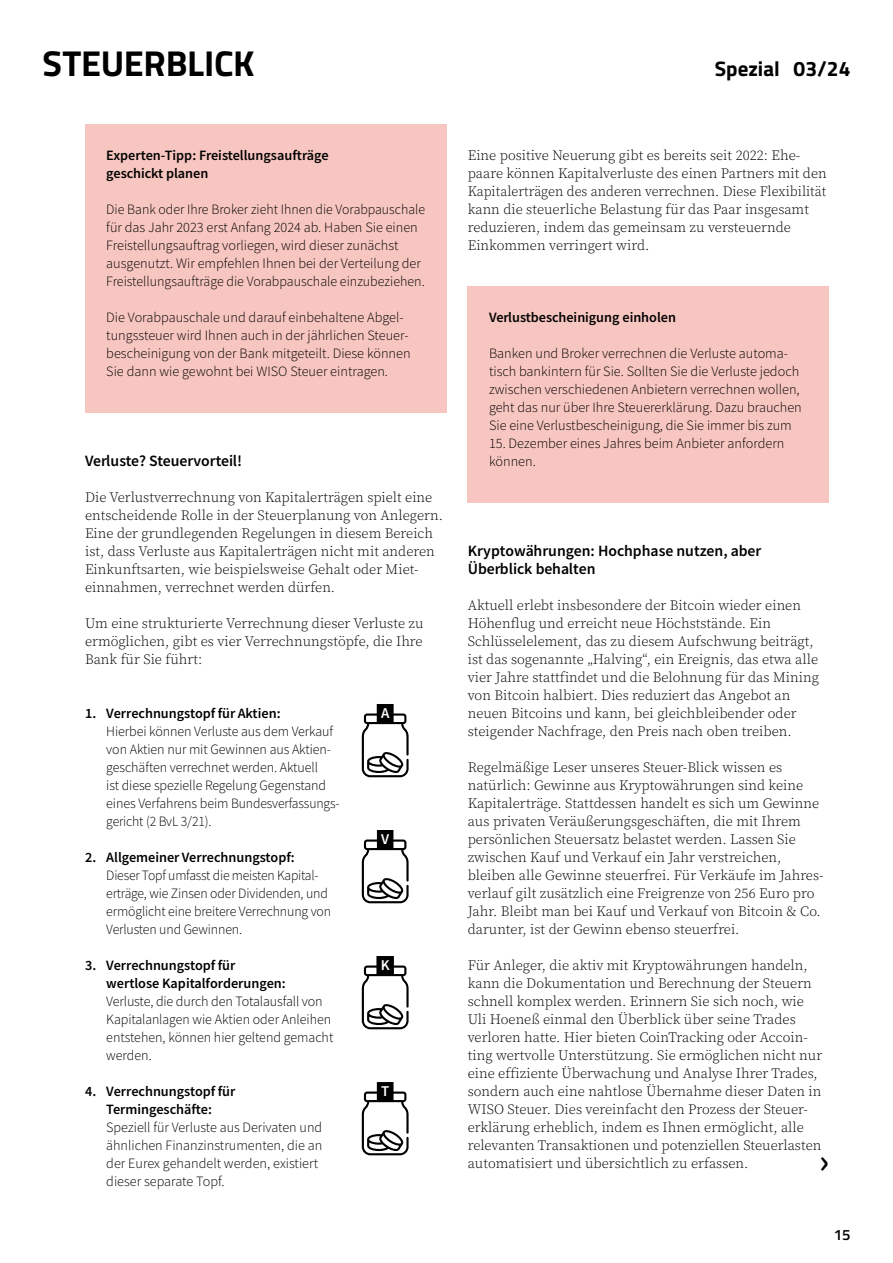
<style>
.page{position:relative;width:893px;height:1263px;background:#fff}
.page>*{position:absolute;margin:0;border:0;box-sizing:border-box;transform-origin:0 0}
.t1{font:700 36px "Cairo";letter-spacing:-.01em;color:#000}
.t2{font:36px "Source Sans Variable";color:#000}
.t3{font:700 21px "Cairo";color:#000}
.t4{font:15.75px/18px "Source Sans Variable";color:#000}
.t5{font:15px "Source Sans Variable";color:#fff}
.t6{font:600 15px "Cairo";color:#000}
.t7{font:14.25px/18px "Source Serif Variable";color:#000}
.t8{font:14.25px/18px "Source Sans Variable";color:#000}
</style>
<div class="page">
<div style="left:85px;top:124px;width:361px;height:288px;background:#f8c6c0"></div>
<div style="left:468px;top:286px;width:361px;height:216px;background:#f8c6c0"></div>
<svg style="left:362px;top:713px;width:47px;height:64px"></svg>
<div style="left:377px;top:704px;width:17px;height:19px;background:#000"></div>
<svg style="left:362px;top:839px;width:47px;height:64px"></svg>
<div style="left:377px;top:830px;width:16px;height:19px;background:#000"></div>
<svg style="left:362px;top:965px;width:47px;height:64px"></svg>
<div style="left:376px;top:956px;width:18px;height:19px;background:#000"></div>
<svg style="left:362px;top:1091px;width:47px;height:64px"></svg>
<div style="left:377px;top:1082px;width:17px;height:19px;background:#000"></div>
<h1 class="t1" style="left:43px;top:34px;width:214px">STEUERBLICK</h1>
<h2 class="t3" style="left:715px;top:52px;width:137px">Spezial 03/24</h2>
<p class="t8" style="left:106px;top:147px;width:224px">Experten-Tipp: Freistellungsaufträge geschickt planen</p>
<p class="t8" style="left:106px;top:201px;width:320px">Die Bank oder Ihre Broker zieht Ihnen die Vorabpauschale für das Jahr 2023 erst Anfang 2024 ab. Haben Sie einen Freistellungsauftrag vorliegen, wird dieser zunächst ausgenutzt. Wir empfehlen Ihnen bei der Verteilung der Freistellungsaufträge die Vorabpauschale einzubeziehen.</p>
<p class="t8" style="left:106px;top:309px;width:306px">Die Vorabpauschale und darauf einbehaltene Abgel&shy;tungssteuer wird Ihnen auch in der jährlichen Steuer&shy;bescheinigung von der Bank mitgeteilt. Diese können Sie dann wie gewohnt bei WISO Steuer eintragen.</p>
<p class="t4" style="left:85px;top:452px;width:159px">Verluste? Steuervorteil!</p>
<p class="t7" style="left:85px;top:489px;width:359px">Die Verlustverrechnung von Kapitalerträgen spielt eine entscheidende Rolle in der Steuerplanung von Anlegern.<br>Eine der grundlegenden Regelungen in diesem Bereich ist, dass Verluste aus Kapitalerträgen nicht mit anderen Einkunftsarten, wie beispielsweise Gehalt oder Miet&shy;einnahmen, verrechnet werden dürfen.</p>
<p class="t7" style="left:85px;top:615px;width:340px;text-align:justify">Um eine strukturierte Verrechnung dieser Verluste zu ermöglichen, gibt es vier Verrechnungstöpfe, die Ihre Bank für Sie führt:</p>
<p class="t8" style="left:106px;top:705px;width:235px;text-indent:-21px">1. Verrechnungstopf für Aktien:<br>Hierbei können Verluste aus dem Verkauf von Aktien nur mit Gewinnen aus Aktien&shy;geschäften verrechnet werden. Aktuell<br>ist diese spezielle Regelung Gegenstand eines Verfahrens beim Bundesverfassungs&shy;gericht (2 BvL 3/21).</p>
<p class="t8" style="left:106px;top:849px;width:226px;text-indent:-21px">2. Allgemeiner Verrechnungstopf:<br>Dieser Topf umfasst die meisten Kapital&shy;erträge, wie Zinsen oder Dividenden, und ermöglicht eine breitere Verrechnung von Verlusten und Gewinnen.</p>
<p class="t8" style="left:106px;top:957px;width:229px;text-indent:-21px">3. Verrechnungstopf für<br>wertlose Kapitalforderungen:<br>Verluste, die durch den Totalausfall von<br>Kapitalanlagen wie Aktien oder Anleihen entstehen, können hier geltend gemacht werden.</p>
<p class="t8" style="left:106px;top:1083px;width:218px;text-indent:-21px">4. Verrechnungstopf für<br>Termingeschäfte:<br>Speziell für Verluste aus Derivaten und ähnlichen Finanzinstrumenten, die an der Eurex gehandelt werden, existiert dieser separate Topf.</p>
<p class="t5" style="left:381px;top:704px;width:10px">A</p>
<p class="t5" style="left:381px;top:830px;width:10px">V</p>
<p class="t5" style="left:381px;top:956px;width:10px">K</p>
<p class="t5" style="left:381px;top:1082px;width:10px">T</p>
<p class="t7" style="left:468px;top:147px;width:361px">Eine positive Neuerung gibt es bereits seit 2022: Ehe&shy;paare können Kapitalverluste des einen Partners mit den Kapitalerträgen des anderen verrechnen. Diese Flexibilität kann die steuerliche Belastung für das Paar insgesamt reduzieren, indem das gemeinsam zu versteuernde Einkommen verringert wird.</p>
<p class="t8" style="left:489px;top:309px;width:189px">Verlustbescheinigung einholen</p>
<p class="t8" style="left:489px;top:345px;width:314px">Banken und Broker verrechnen die Verluste automa&shy;tisch bankintern für Sie. Sollten Sie die Verluste jedoch zwischen verschiedenen Anbietern verrechnen wollen, geht das nur über Ihre Steuererklärung. Dazu brauchen Sie eine Verlustbescheinigung, die Sie immer bis zum</p>
<p class="t8" style="left:489px;top:435px;width:297px">15. Dezember eines Jahres beim Anbieter anfordern können.</p>
<p class="t4" style="left:468px;top:542px;width:295px">Kryptowährungen: Hochphase nutzen, aber<br>Überblick behalten</p>
<p class="t7" style="left:468px;top:597px;width:353px">Aktuell erlebt insbesondere der Bitcoin wieder einen Höhenflug und erreicht neue Höchststände. Ein Schlüsselelement, das zu diesem Aufschwung beiträgt, ist das sogenannte „Halving“, ein Ereignis, das etwa alle vier Jahre stattfindet und die Belohnung für das Mining von Bitcoin halbiert. Dies reduziert das Angebot an neuen Bitcoins und kann, bei gleichbleibender oder steigender Nachfrage, den Preis nach oben treiben.</p>
<p class="t7" style="left:468px;top:759px;width:357px">Regelmäßige Leser unseres Steuer-Blick wissen es natürlich: Gewinne aus Kryptowährungen sind keine Kapitalerträge. Stattdessen handelt es sich um Gewinne aus privaten Veräußerungsgeschäften, die mit Ihrem persönlichen Steuersatz belastet werden. Lassen Sie zwischen Kauf und Verkauf ein Jahr verstreichen, bleiben alle Gewinne steuerfrei. Für Verkäufe im Jahres&shy;verlauf gilt zusätzlich eine Freigrenze von 256 Euro pro Jahr. Bleibt man bei Kauf und Verkauf von Bitcoin &amp; Co. darunter, ist der Gewinn ebenso steuerfrei.</p>
<p class="t7" style="left:468px;top:957px;width:356px">Für Anleger, die aktiv mit Kryptowährungen handeln, kann die Dokumentation und Berechnung der Steuern schnell komplex werden. Erinnern Sie sich noch, wie Uli Hoeneß einmal den Überblick über seine Trades verloren hatte. Hier bieten CoinTracking oder Accoin&shy;ting wertvolle Unterstützung. Sie ermöglichen nicht nur eine effiziente Überwachung und Analyse Ihrer Trades, sondern auch eine nahtlose Übernahme dieser Daten in WISO Steuer. Dies vereinfacht den Prozess der Steuer&shy;erklärung erheblich, indem es Ihnen ermöglicht, alle relevanten Transaktionen und potenziellen Steuerlasten automatisiert und übersichtlich zu erfassen.</p>
<h1 class="t2" style="left:819px;top:1139px;width:12px">›</h1>
<p class="t6" style="left:834px;top:1224px;width:18px">15</p>
</div>
